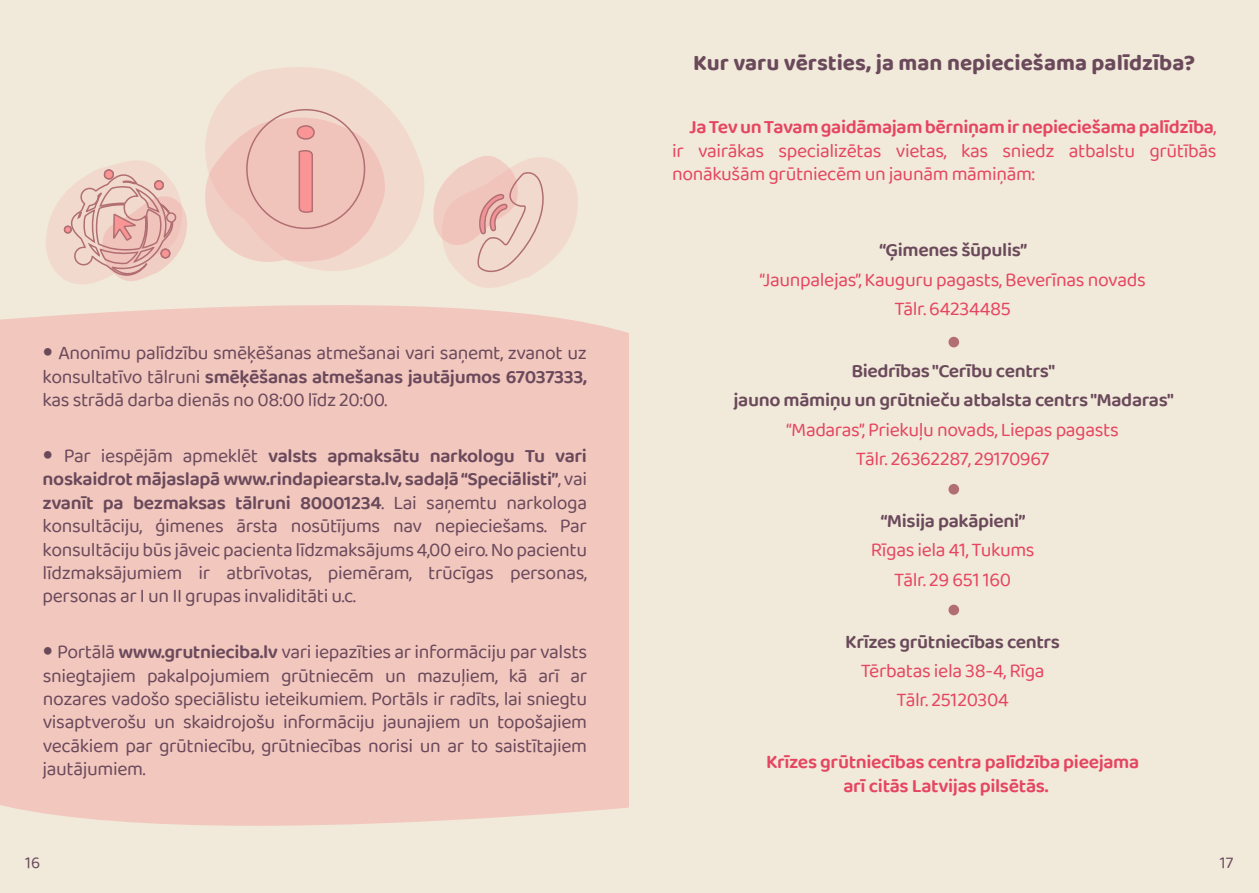
<style>
.page{position:relative;width:1259px;height:893px;background:#f1e9d9}
.page>*{position:absolute;margin:0;border:0;box-sizing:border-box;transform-origin:0 0}
.t1{font:700 22.5px "Baloo Paaji 2";color:#6a495b}
.t2{font:19.5px/23.4px "Baloo Paaji 2";letter-spacing:-.02em;color:#6a495b;text-align:justify}
.t3{font:19.5px/29.4px "Baloo Paaji 2";letter-spacing:-.02em;color:#e54560;text-align:center}
.t4{font:600 19.5px/29.4px "Baloo Paaji 2";letter-spacing:-.02em;color:#6a495b;text-align:center}
.t5{font:600 19.5px/23.4px "Baloo Paaji 2";letter-spacing:-.02em;color:#e54560}
.t6{font:16.5px "Baloo Paaji 2";color:#6a495b}
.s1{font-weight:600}
</style>
<div class="page">
<div style="left:0;top:305px;width:629px;height:521px;background:#f1c7be"></div>
<div style="left:948px;top:337px;width:11px;height:10px;background:#b16e73;border-radius:50%"></div>
<div style="left:948px;top:484px;width:11px;height:11px;background:#b16e73;border-radius:50%"></div>
<div style="left:948px;top:605px;width:11px;height:10px;background:#b16e73;border-radius:50%"></div>
<svg style="left:212px;top:67px;width:212px;height:204px;fill:#f1dacd"></svg>
<svg style="left:205px;top:116px;width:187px;height:148px"></svg>
<svg style="left:433px;top:156px;width:145px;height:132px"></svg>
<svg style="left:46px;top:161px;width:141px;height:123px"></svg>
<svg style="left:44px;top:348px;width:8px;height:8px"></svg>
<svg style="left:44px;top:451px;width:8px;height:8px"></svg>
<svg style="left:44px;top:647px;width:8px;height:8px"></svg>
<p class="t1" style="left:693px;top:49px;width:503px">Kur varu vērsties, ja man nepieciešama palīdzība?</p>
<p class="t3" style="left:672px;top:115px;width:546px;line-height:23.4px;text-align:justify;text-indent:17px"><span class="s1">Ja Tev un Tavam gaidāmajam bērniņam ir nepieciešama palīdzība</span>, ir vairākas specializētas vietas, kas sniedz atbalstu grūtībās nonākušām grūtniecēm un jaunām māmiņām:</p>
<p class="t2" style="left:43px;top:341px;width:546px;text-indent:16px">Anonīmu palīdzību smēķēšanas atmešanai vari saņemt, zvanot uz konsultatīvo tālruni <span class="s1">smēķēšanas atmešanas jautājumos 67037333, </span>kas strādā darba dienās no 08:00 līdz 20:00.</p>
<p class="t2" style="left:43px;top:443px;width:546px;text-indent:21px">Par iespējām apmeklēt <span class="s1">valsts apmaksātu narkologu Tu vari noskaidrot mājaslapā www.rindapiearsta.lv, sadaļā “Speciālisti”</span>, vai <span class="s1">zvanīt pa bezmaksas tālruni 80001234</span>. Lai saņemtu narkologa konsultāciju, ģimenes ārsta nosūtījums nav nepieciešams. Par konsultācijubūs jāveic pacienta līdzmaksājums4,00eiro.Nopacientu līdzmaksājumiem ir atbrīvotas, piemēram, trūcīgas personas, personas ar I un II grupas invaliditāti u.c.</p>
<p class="t2" style="left:43px;top:640px;width:546px;text-indent:14px">Portālā <span class="s1">www.grutnieciba.lv</span> vari iepazīties ar informāciju par valsts sniegtajiem pakalpojumiem grūtniecēm un mazuļiem, kā arī ar nozares vadošo speciālistu ieteikumiem. Portāls ir radīts, lai sniegtu visaptverošu un skaidrojošu informāciju jaunajiem un topošajiem vecākiem par grūtniecību, grūtniecības norisi un ar to saistītajiem jautājumiem.</p>
<p class="t4" style="left:879px;top:235px;width:149px">“Ģimenes šūpulis”</p>
<p class="t3" style="left:759px;top:264px;width:387px">“Jaunpalejas”, Kauguru pagasts, Beverīnas novads<br>Tālr. 64234485</p>
<p class="t4" style="left:733px;top:356px;width:442px">Biedrības "Cerību centrs"<br>jauno māmiņu un grūtnieču atbalsta centrs "Madaras"</p>
<p class="t3" style="left:786px;top:414px;width:334px">“Madaras”, Priekuļu novads, Liepas pagasts<br>Tālr. 26362287, 29170967</p>
<p class="t4" style="left:880px;top:506px;width:146px">“Misija pakāpieni”</p>
<p class="t3" style="left:871px;top:535px;width:165px">Rīgas iela 41, Tukums<br>Tālr. 29 651 160</p>
<p class="t4" style="left:845px;top:626px;width:216px">Krīzes grūtniecības centrs</p>
<p class="t3" style="left:860px;top:656px;width:185px">Tērbatas iela 38-4, Rīga<br>Tālr. 25120304</p>
<p class="t5" style="left:843px;top:750px;width:297px;text-indent:-77px">Krīzes grūtniecības centra palīdzība pieejama arī citās Latvijas pilsētās.</p>
<p class="t6" style="left:25px;top:852px;width:17px">16</p>
<p class="t6" style="left:1220px;top:852px;width:15px">17</p>
</div>
